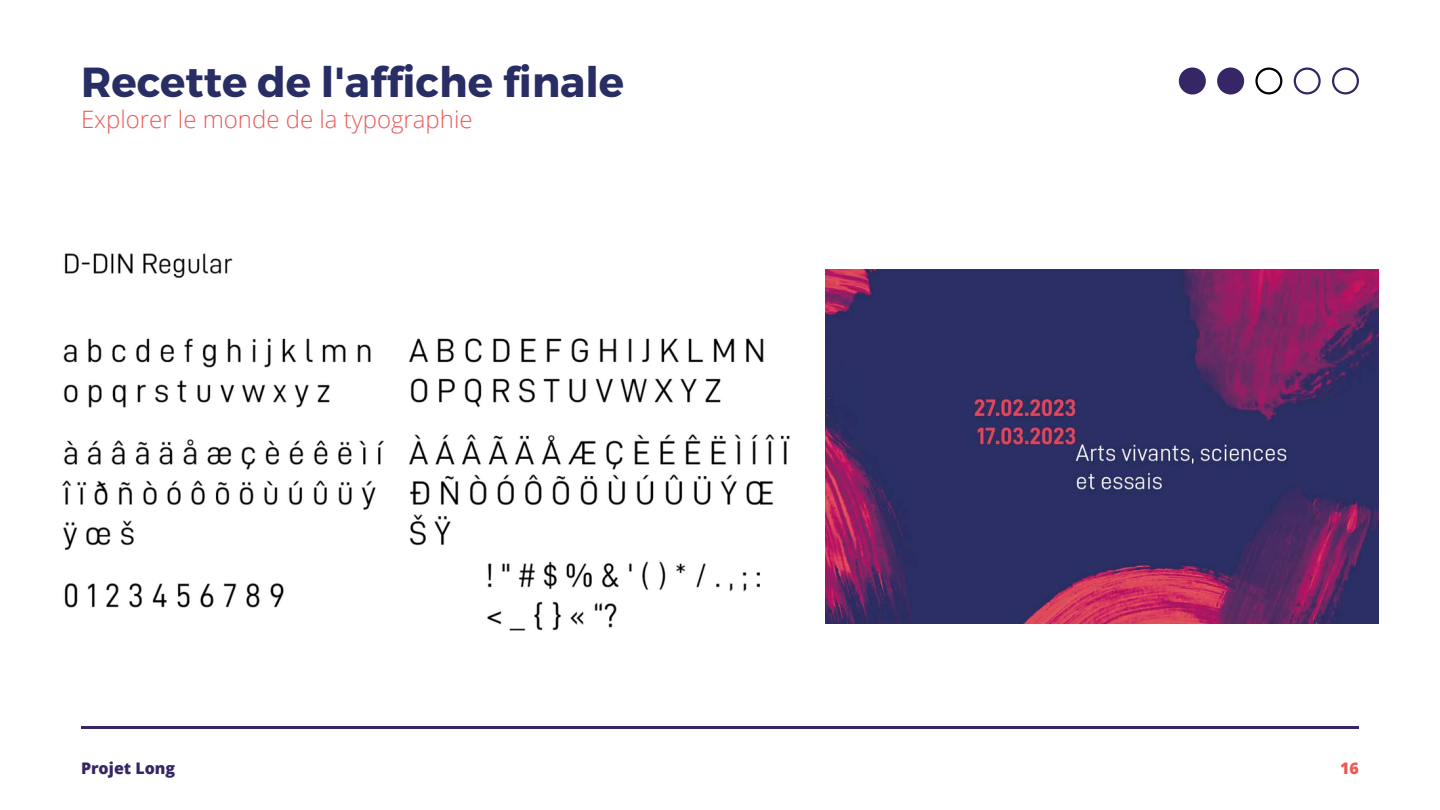
<style>
.page{position:relative;width:1440px;height:810px;background:#fff}
.page>*{position:absolute;margin:0;border:0;box-sizing:border-box;transform-origin:0 0}
.t1{font:700 42px "Montserrat";color:#282d64}
.t2{font:300 24px "Open Sans";color:#ea5b58}
.t3{font:800 16px "Open Sans";color:#372665}
.t4{font:800 16px "Open Sans";color:#ea5b58}
</style>
<div class="page">
<hr style="left:81px;top:726px;width:1278px;height:3px;background:#372665">
<img style="left:62px;top:253px;width:728px;height:378px">
<img style="left:825px;top:270px;width:553px;height:354px">
<svg style="left:1332px;top:67px;width:27px;height:27px"></svg>
<svg style="left:1294px;top:67px;width:27px;height:27px"></svg>
<svg style="left:1255px;top:67px;width:27px;height:27px"></svg>
<div style="left:1217px;top:67px;width:27px;height:28px;background:#372665;border-radius:50%"></div>
<div style="left:1179px;top:67px;width:27px;height:28px;background:#372665;border-radius:50%"></div>
<h1 class="t1" style="left:81px;top:55px;width:545px">Recette de l'affiche finale</h1>
<p class="t2" style="left:81px;top:103px;width:393px">Explorer le monde de la typographie</p>
<p class="t3" style="left:81px;top:757px;width:96px">Projet Long</p>
<p class="t4" style="left:1340px;top:757px;width:20px">16</p>
</div>
